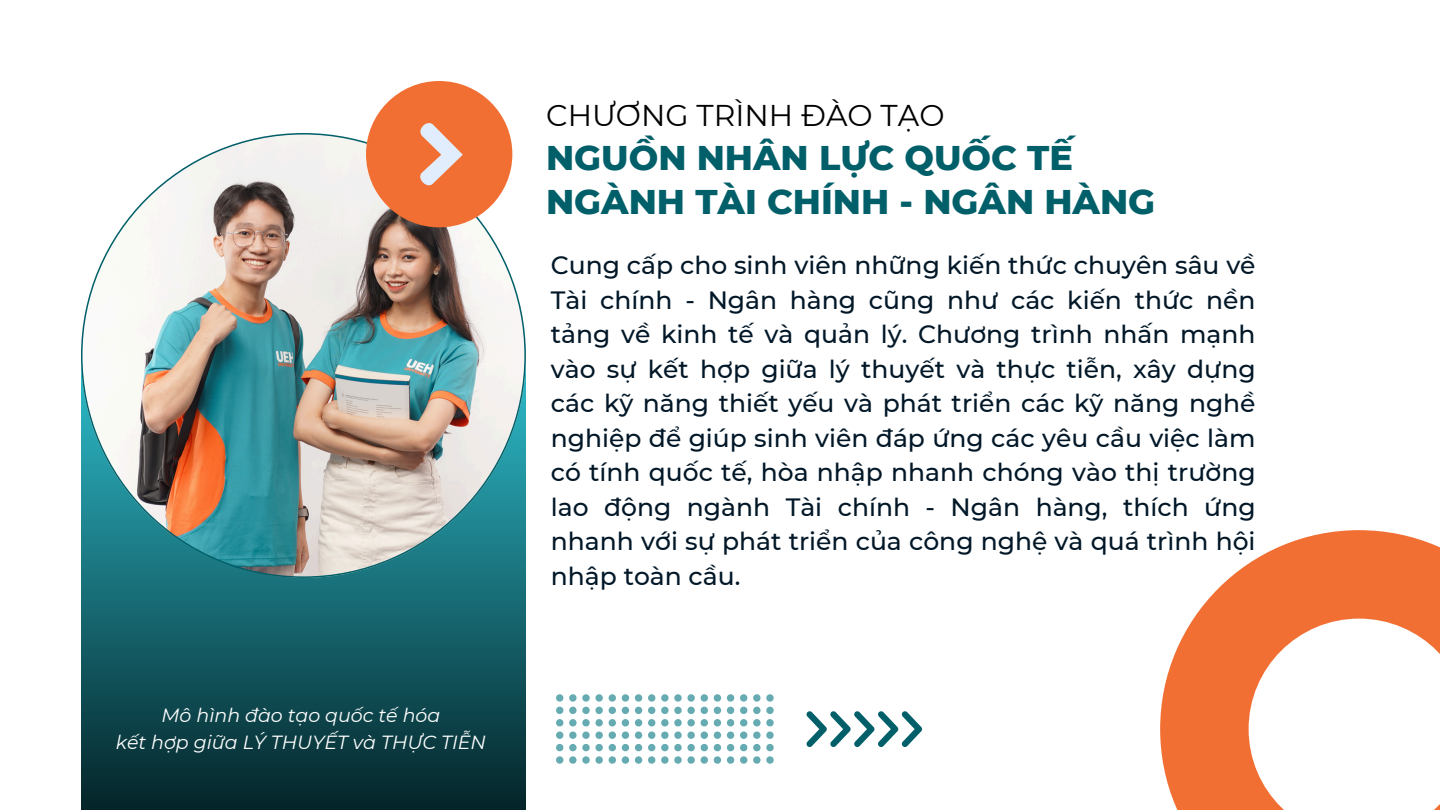
<style>
.page{position:relative;width:1440px;height:810px;background:#fff}
.page>*{position:absolute;margin:0;border:0;box-sizing:border-box;transform-origin:0 0}
.t1{font:800 35px/44.2px "Montserrat";color:#005f69}
.t2{font:30px "Montserrat";color:#000}
.t3{font:500 25px/34.5px "Montserrat";color:#021828;text-align:justify}
.t4{font:italic 19px "Montserrat";color:#fff}
</style>
<div class="page">
<svg style="left:1160px;top:530px;width:280px;height:280px"></svg>
<svg style="left:81px;top:578px;width:445px;height:232px;background:#0f4b52"></svg>
<img style="left:81px;top:133px;width:445px;height:445px">
<div style="left:366px;top:81px;width:146px;height:146px;background:#f26f33;border-radius:50%"></div>
<svg style="left:420px;top:123px;width:43px;height:63px"></svg>
<svg style="left:556px;top:694px;width:7px;height:32px"></svg>
<svg style="left:569px;top:694px;width:34px;height:32px"></svg>
<svg style="left:609px;top:694px;width:7px;height:32px"></svg>
<svg style="left:622px;top:694px;width:7px;height:32px"></svg>
<svg style="left:635px;top:694px;width:7px;height:32px"></svg>
<svg style="left:648px;top:694px;width:7px;height:32px"></svg>
<svg style="left:661px;top:694px;width:34px;height:32px"></svg>
<svg style="left:701px;top:694px;width:7px;height:32px"></svg>
<svg style="left:714px;top:694px;width:7px;height:32px"></svg>
<svg style="left:727px;top:694px;width:7px;height:32px"></svg>
<svg style="left:740px;top:694px;width:7px;height:32px"></svg>
<svg style="left:753px;top:694px;width:21px;height:32px"></svg>
<svg style="left:556px;top:732px;width:7px;height:32px"></svg>
<svg style="left:569px;top:732px;width:34px;height:32px"></svg>
<svg style="left:609px;top:732px;width:7px;height:32px"></svg>
<svg style="left:622px;top:732px;width:7px;height:32px"></svg>
<svg style="left:635px;top:732px;width:7px;height:32px"></svg>
<svg style="left:648px;top:732px;width:7px;height:32px"></svg>
<svg style="left:661px;top:732px;width:34px;height:32px"></svg>
<svg style="left:701px;top:732px;width:7px;height:32px"></svg>
<svg style="left:714px;top:732px;width:7px;height:32px"></svg>
<svg style="left:727px;top:732px;width:7px;height:32px"></svg>
<svg style="left:740px;top:732px;width:7px;height:32px"></svg>
<svg style="left:753px;top:732px;width:21px;height:32px"></svg>
<svg style="left:806px;top:711px;width:116px;height:36px"></svg>
<p class="t4" style="left:162px;top:704px;width:280px">Mô hình đào tạo quốc tế hóa</p>
<h1 class="t4" style="left:116px;top:730px;width:372px">kết hợp giữa LÝ THUYẾT và THỰC TIỄN</h1>
<p class="t2" style="left:546px;top:97px;width:400px">CHƯƠNG TRÌNH ĐÀO TẠO</p>
<p class="t1" style="left:546px;top:135px;width:611px">NGUỒN NHÂN LỰC QUỐC TẾ<br>NGÀNH TÀI CHÍNH - NGÂN HÀNG</p>
<p class="t3" style="left:551px;top:248px;width:706px">Cung cấp cho sinh viên những kiến thức chuyên sâu về Tài chính - Ngân hàng cũng như các kiến thức nền tảng về kinh tế và quản lý. Chương trình nhấn mạnh vào sự kết hợp giữa lý thuyết và thực tiễn, xây dựng các kỹ năng thiết yếu và phát triển các kỹ năng nghề nghiệp để giúp sinh viên đáp ứng các yêu cầu việc làm có tính quốc tế, hòa nhập nhanh chóng vào thị trường lao động ngành Tài chính - Ngân hàng, thích ứng nhanh với sự phát triển của công nghệ và quá trình hội nhập toàn cầu.</p>
</div>
